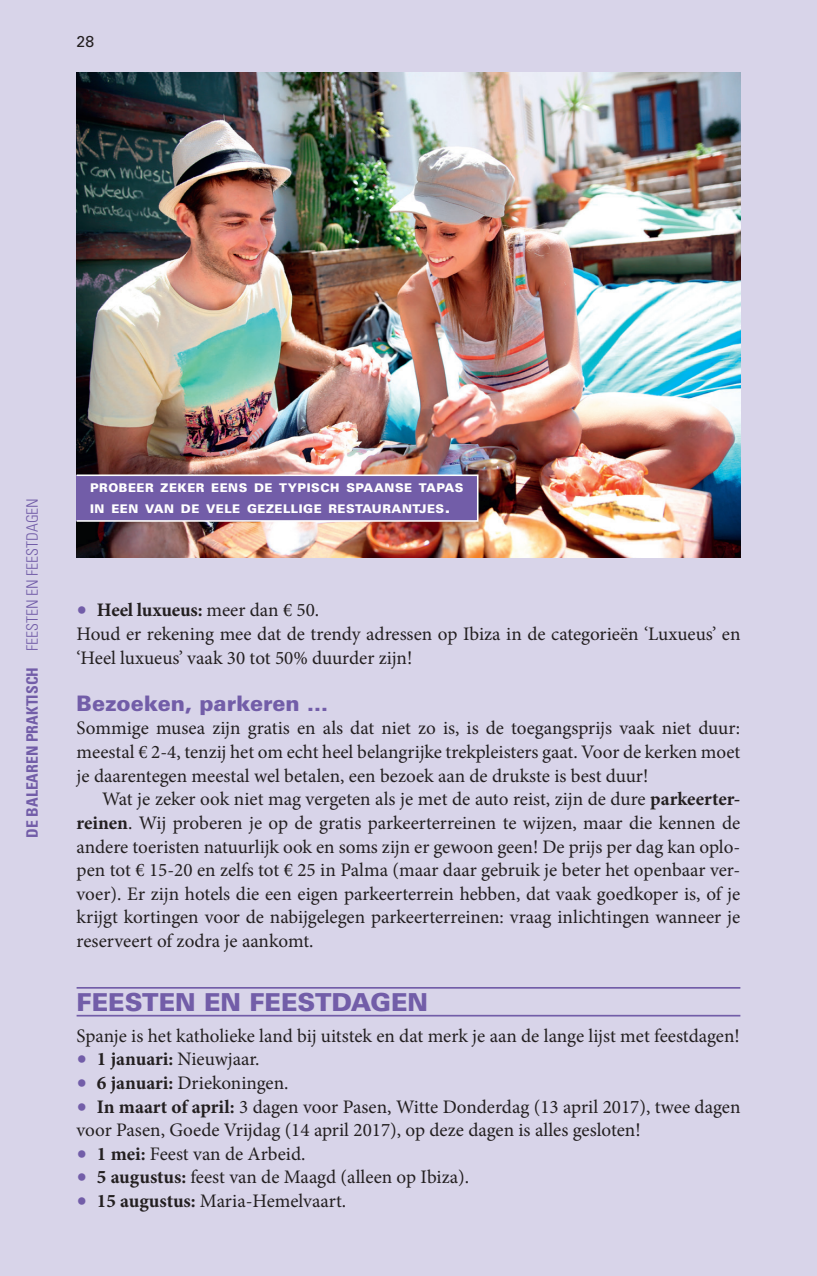
<style>
.page{position:relative;width:817px;height:1276px;background:#fff}
.page>*{position:absolute;margin:0;border:0;box-sizing:border-box;transform-origin:0 0}
.t1{font:900 24.75px "Univers LT Std";color:#725da8}
.t2{font:900 21.38px "Univers LT Std";color:#725da8}
.t3{font:19.12px/23.6px "Minion Pro";color:#231f20}
.t4{font:700 condensed 15.75px "Univers LT Std";color:#725da8}
.t5{font:15.75px "Univers LT Std";color:#231f20}
.t6{font:900 11.92px/20.5px "Univers LT Std";letter-spacing:.045em;color:#fff}
.s1{font-weight:300}
.s2{font-size:17.1px}
.s3{font-weight:700;font-size:27px;color:#725da8}
.s4{font-weight:700}
</style>
<div class="page">
<div style="left:0;top:0;width:816px;height:1276px;background:#d8d4e9"></div>
<hr style="left:77px;top:987px;width:663px;height:1px;background:#725da8">
<hr style="left:77px;top:1015px;width:663px;height:1px;background:#725da8">
<img style="left:77px;top:73px;width:663px;height:485px">
<div style="left:77px;top:475px;width:400px;height:46px;background:#725da8"></div>
<div style="left:76px;top:474px;width:402px;height:48px;border:2px solid #fff"></div>
<p class="t5" style="left:77px;top:32px;width:19px">28</p>
<p class="t4" style="left:23px;top:837px;width:341px;rotate:-90deg">DE BALEAREN PRAKTISCH <span class="s1">FEESTEN EN FEESTDAGEN</span></p>
<p class="t6" style="left:90px;top:478px;width:374px">PROBEER ZEKER EENS DE TYPISCH SPAANSE TAPAS<br>IN EEN VAN DE VELE GEZELLIGE RESTAURANTJES<span class="s2">.</span></p>
<p class="t3" style="left:77px;top:598px;width:665px"><span class="s3">•</span> <span class="s4">Heel luxueus:</span> meer dan € 50.<br>Houd er rekening mee dat de trendy adressen op Ibiza in de categorieën ‘Luxueus’ en ‘Heel luxueus’ vaak 30 tot 50% duurder zijn!</p>
<p class="t2" style="left:77px;top:690px;width:253px">Bezoeken, parkeren ...</p>
<p class="t3" style="left:77px;top:716px;width:665px;text-align:justify">Sommige musea zijn gratis en als dat niet zo is, is de toegangsprijs vaak niet duur: meestal € 2-4, tenzij het om echt heel belangrijke trekpleisters gaat. Voor de kerken moet je daarentegen meestal wel betalen, een bezoek aan de drukste is best duur!</p>
<p class="t3" style="left:77px;top:787px;width:665px;text-align:justify;text-indent:26px">Wat je zeker ook niet mag vergeten als je met de auto reist, zijn de dure <span class="s4">parkeerter&shy;reinen</span>. Wij proberen je op de gratis parkeerterreinen te wijzen, maar die kennen de andere toeristen natuurlijk ook en soms zijn er gewoon geen! De prijs per dag kan oplo&shy;pen tot € 15-20 en zelfs tot € 25 in Palma (maar daar gebruik je beter het openbaar ver&shy;voer). Er zijn hotels die een eigen parkeerterrein hebben, dat vaak goedkoper is, of je krijgt kortingen voor de nabijgelegen parkeerterreinen: vraag inlichtingen wanneer je reserveert of zodra je aankomt.</p>
<p class="t1" style="left:77px;top:987px;width:353px">FEESTEN EN FEESTDAGEN</p>
<p class="t3" style="left:77px;top:1024px;width:664px">Spanje is het katholieke land bij uitstek en dat merk je aan de lange lijst met feestdagen!</p>
<p class="t3" style="left:77px;top:1047px;width:184px"><span class="s3">•</span> <span class="s4">1 januari:</span> Nieuwjaar.</p>
<p class="t3" style="left:77px;top:1071px;width:213px"><span class="s3">•</span> <span class="s4">6 januari:</span> Driekoningen.</p>
<p class="t3" style="left:77px;top:1094px;width:665px"><span class="s3">•</span> <span class="s4">In maart of april:</span> 3 dagen voor Pasen, Witte Donderdag (13 april 2017), twee dagen voor Pasen, Goede Vrijdag (14 april 2017), op deze dagen is alles gesloten!</p>
<p class="t3" style="left:77px;top:1142px;width:230px"><span class="s3">•</span> <span class="s4">1 mei:</span> Feest van de Arbeid.</p>
<p class="t3" style="left:77px;top:1165px;width:394px"><span class="s3">•</span> <span class="s4">5 augustus:</span> feest van de Maagd (alleen op Ibiza).</p>
<p class="t3" style="left:77px;top:1189px;width:271px"><span class="s3">•</span> <span class="s4">15 augustus:</span> Maria-Hemelvaart.</p>
</div>
